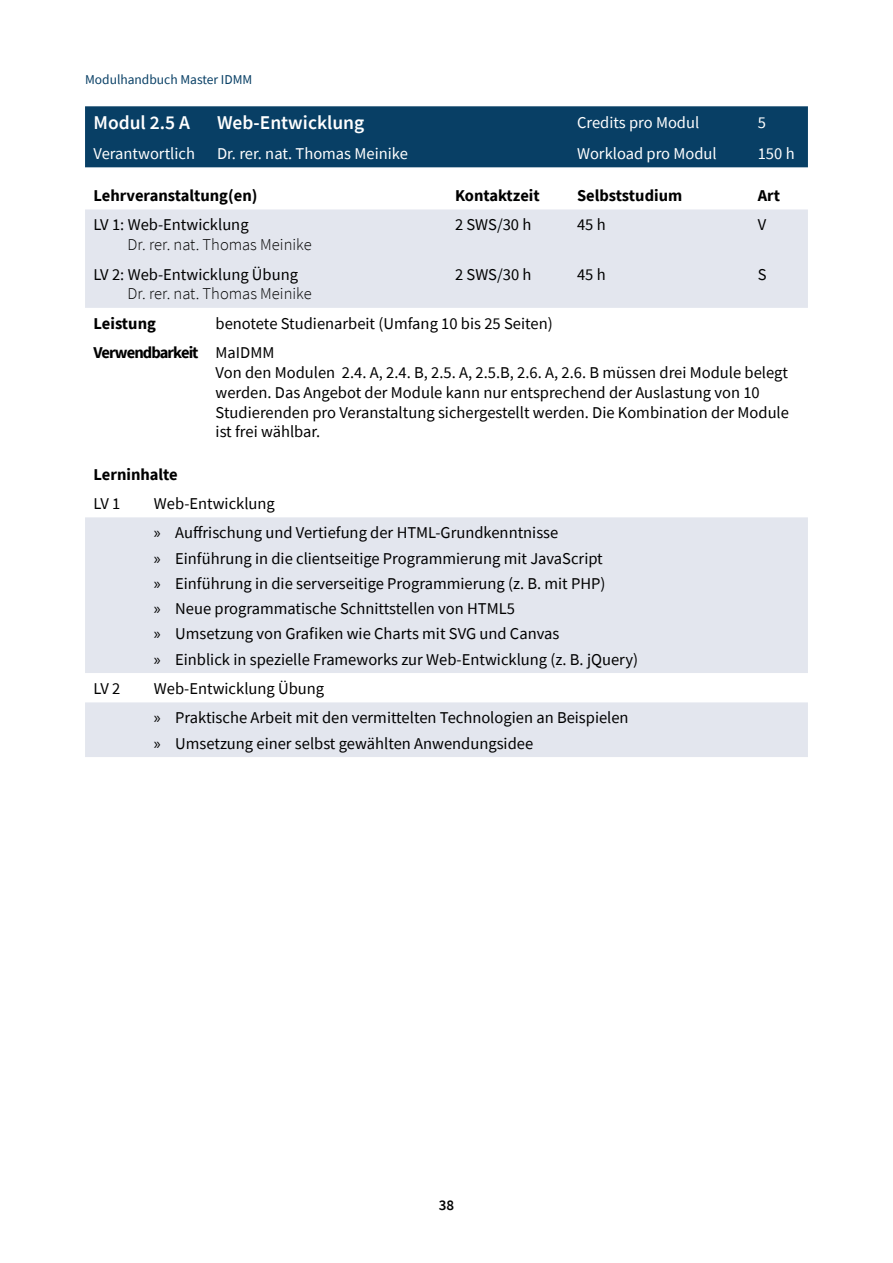
<style>
.page{position:relative;width:893px;height:1263px;background:#fff}
.page>*{position:absolute;margin:0;border:0;box-sizing:border-box;transform-origin:0 0}
.t1{font:600 19.5px "Source Sans Pro";color:#fff}
.t2{font:16.5px/25.2px "Source Sans Pro";color:#000}
.t3{font:16.5px "Source Sans Pro";color:#fff}
.t4{font:700 16.5px "Source Sans Pro";color:#000}
.t5{font:300 16.5px "Source Sans Pro";color:#000}
.t6{font:600 15px "Source Sans Pro";color:#000}
.t7{font:13.5px "Source Sans Pro";color:#083f65}
.s1{font-weight:700}
.s2{font-family:"Myriad Pro"}
</style>
<div class="page">
<div style="left:85px;top:106px;width:723px;height:61px;background:#083f65"></div>
<svg style="left:85px;top:209px;width:723px;height:548px;fill:#e3e6ee"></svg>
<p class="t7" style="left:85px;top:71px;width:169px">Modulhandbuch Master IDMM</p>
<p class="t1" style="left:94px;top:110px;width:98px">Modul 2.5 A</p>
<p class="t1" style="left:217px;top:110px;width:149px">Web-Entwicklung</p>
<p class="t3" style="left:577px;top:112px;width:124px">Credits pro Modul</p>
<p class="t3" style="left:758px;top:112px;width:10px">5</p>
<p class="t3" style="left:94px;top:143px;width:103px">Verantwortlich</p>
<p class="t3" style="left:217px;top:143px;width:192px">Dr. rer. nat. Thomas Meinike</p>
<p class="t3" style="left:577px;top:143px;width:141px">Workload pro Modul</p>
<p class="t3" style="left:758px;top:143px;width:38px">150 h</p>
<p class="t4" style="left:94px;top:184px;width:165px">Lehrveranstaltung(en)</p>
<p class="t4" style="left:455px;top:184px;width:86px">Kontaktzeit</p>
<p class="t4" style="left:577px;top:184px;width:107px">Selbststudium</p>
<p class="t4" style="left:758px;top:184px;width:24px">Art</p>
<p class="t2" style="left:94px;top:212px;width:157px">LV 1: Web-Entwicklung</p>
<p class="t5" style="left:128px;top:235px;width:186px">Dr. rer. nat. Thomas Meinike</p>
<p class="t2" style="left:455px;top:212px;width:78px">2 SWS/30 h</p>
<p class="t2" style="left:577px;top:212px;width:30px">45 h</p>
<p class="t2" style="left:758px;top:212px;width:10px">V</p>
<p class="t2" style="left:94px;top:261px;width:206px">LV 2: Web-Entwicklung Übung</p>
<p class="t5" style="left:128px;top:284px;width:186px">Dr. rer. nat. Thomas Meinike</p>
<p class="t2" style="left:455px;top:261px;width:78px">2 SWS/30 h</p>
<p class="t2" style="left:577px;top:261px;width:30px">45 h</p>
<p class="t2" style="left:758px;top:261px;width:10px">S</p>
<p class="t2" style="left:94px;top:308px;width:461px;line-height:29.4px;text-indent:122px">benotete Studienarbeit (Umfang 10 bis 25 Seiten)<br><span class="s1">Verwendbarkeit</span> MaIDMM</p>
<p class="t2" style="left:216px;top:362px;width:575px;line-height:19.8px">Von den Modulen 2.4. A, 2.4. B, 2.5. A, 2.5.B, 2.6. A, 2.6. B müssen drei Module belegt werden. Das Angebot der Module kann nur entsprechend der Auslastung von 10<br>Studierenden pro Veranstaltung sichergestellt werden. Die Kombination der Module ist frei wählbar.</p>
<p class="t4" style="left:94px;top:463px;width:86px">Lerninhalte</p>
<p class="t2" style="left:94px;top:491px;width:28px">LV 1</p>
<p class="t2" style="left:154px;top:489px;width:406px;line-height:29.4px">Web-Entwicklung<br><span class="s2">»</span> Auffrischung und Vertiefung der HTML-Grundkenntnisse</p>
<p class="t2" style="left:154px;top:545px;width:486px"><span class="s2">»</span> Einführung in die clientseitige Programmierung mit JavaScript<br><span class="s2">»</span> Einführung in die serverseitige Programmierung (z. B. mit PHP)<br><span class="s2">»</span> Neue programmatische Schnittstellen von HTML5<br><span class="s2">»</span> Umsetzung von Grafiken wie Charts mit SVG und Canvas<br><span class="s2">»</span> Einblick in spezielle Frameworks zur Web-Entwicklung (z. B. jQuery)</p>
<p class="t2" style="left:94px;top:676px;width:28px">LV 2</p>
<p class="t2" style="left:154px;top:674px;width:476px;line-height:29.4px">Web-Entwicklung Übung<br><span class="s2">»</span> Praktische Arbeit mit den vermittelten Technologien an Beispielen</p>
<p class="t2" style="left:154px;top:730px;width:381px"><span class="s2">»</span> Umsetzung einer selbst gewählten Anwendungsidee</p>
<p class="t4" style="left:94px;top:312px;width:64px">Leistung</p>
<p class="t6" style="left:439px;top:1195px;width:17px">38</p>
</div>
